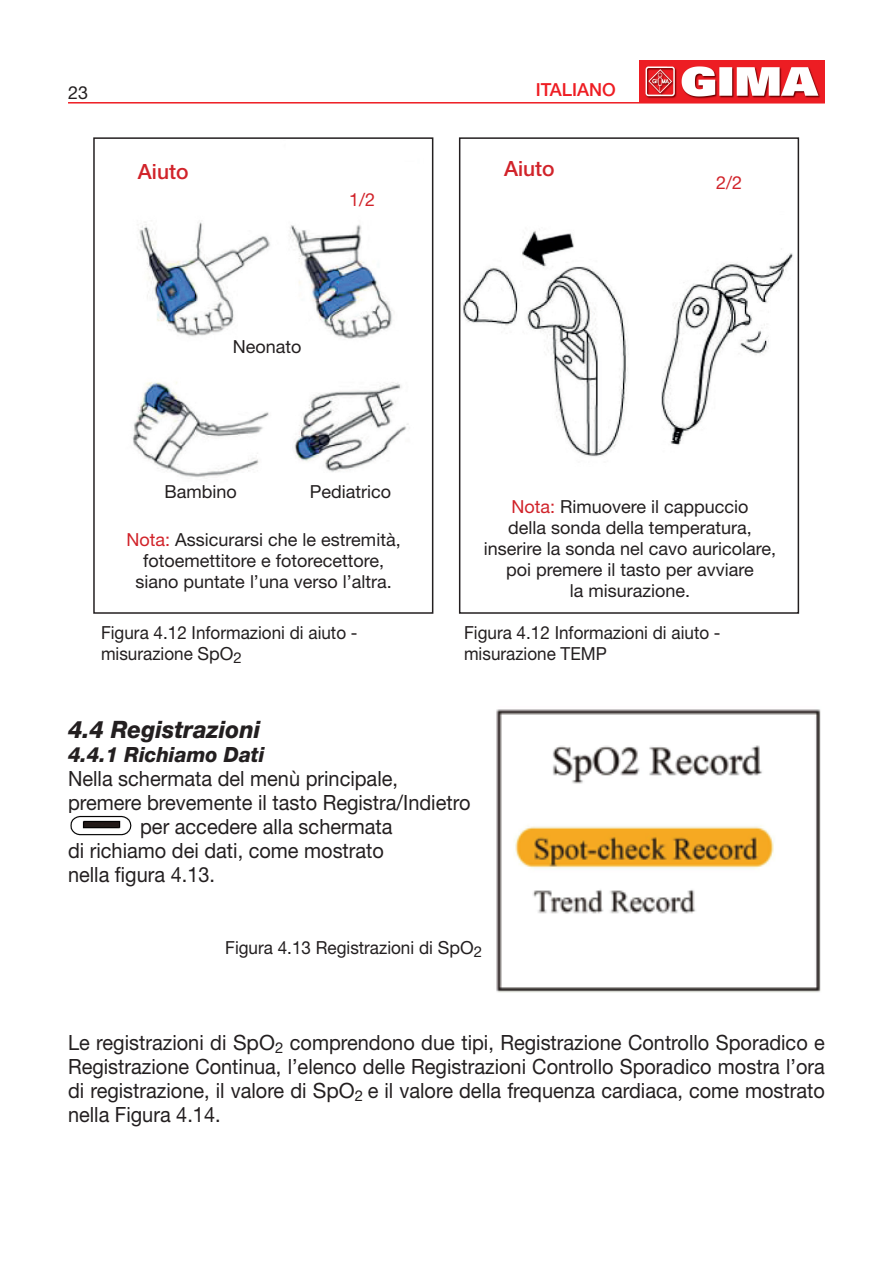
<style>
.page{position:relative;width:893px;height:1276px;background:#fff}
.page>*{position:absolute;margin:0;border:0;box-sizing:border-box;transform-origin:0 0}
.sottocapitolo{font:italic 800 24px "Helvetica Neue LT Std";color:#231f20;scale:.95 1}
.t1{font:21px/24px "Helvetica Neue LT Std";color:#231f20;text-align:justify;scale:.95 1}
.t2{font:italic 800 21px "Helvetica Neue LT Std";color:#231f20;scale:.95 1}
.t3{font:500 21px "Helvetica Neue LT Std";color:#d1232a}
.t4{font:18px "Helvetica Neue LT Std";color:#231f20}
.t5{font:18px "Helvetica Neue LT Std";color:#231f20;scale:.95 1}
.t6{font:500 18px "Helvetica Neue LT Std";color:#ee1d23}
.t7{font:18px "Helvetica Neue LT Std";color:#d1232a}
.s1{color:#d1232a}
</style>
<div class="page">
<hr style="left:68px;top:102px;width:757px;height:2px;background:#ee1d23">
<img style="left:639px;top:61px;width:185px;height:41px">
<img style="left:70px;top:815px;width:62px;height:21px">
<img style="left:132px;top:222px;width:277px;height:257px">
<div style="left:93px;top:137px;width:340px;height:477px;border:2px solid #231f20"></div>
<img style="left:462px;top:231px;width:331px;height:226px">
<div style="left:459px;top:137px;width:340px;height:477px;border:2px solid #231f20"></div>
<img style="left:496px;top:709px;width:325px;height:284px">
<p class="t4" style="left:68px;top:82px;width:22px">23</p>
<p class="t6" style="left:536px;top:79px;width:82px">ITALIANO</p>
<p class="t3" style="left:138px;top:159px;width:52px">Aiuto</p>
<p class="t7" style="left:349px;top:189px;width:28px">1/2</p>
<p class="t4" style="left:233px;top:336px;width:70px">Neonato</p>
<p class="t3" style="left:504px;top:156px;width:52px">Aiuto</p>
<p class="t7" style="left:716px;top:171px;width:28px">2/2</p>
<p class="t4" style="left:164px;top:481px;width:74px">Bambino</p>
<p class="t4" style="left:310px;top:481px;width:83px">Pediatrico</p>
<p class="t4" style="left:127px;top:529px;width:276px"><span class="s1">Nota:</span> Assicurarsi che le estremità,</p>
<p class="t4" style="left:143px;top:550px;width:243px">fotoemettitore e fotorecettore,</p>
<p class="t4" style="left:136px;top:571px;width:258px">siano puntate l’una verso l’altra.</p>
<p class="t4" style="left:512px;top:496px;width:239px"><span class="s1">Nota:</span> Rimuovere il cappuccio</p>
<p class="t4" style="left:508px;top:517px;width:245px">della sonda della temperatura,</p>
<p class="t4" style="left:484px;top:538px;width:294px">inserire la sonda nel cavo auricolare,</p>
<p class="t4" style="left:506px;top:559px;width:249px">poi premere il tasto per avviare</p>
<p class="t4" style="left:570px;top:580px;width:122px">la misurazione.</p>
<p class="t5" style="left:101px;top:621px;width:272px">Figura 4.12 Informazioni di aiuto -</p>
<p class="t5" style="left:464px;top:621px;width:272px">Figura 4.12 Informazioni di aiuto -</p>
<p class="t5" style="left:101px;top:642px;width:150px">misurazione SpO<sub>2</sub></p>
<p class="t5" style="left:464px;top:642px;width:152px">misurazione TEMP</p>
<p class="sottocapitolo" style="left:68px;top:714px;width:204px">4.4 Registrazioni</p>
<p class="t2" style="left:68px;top:741px;width:208px">4.4.1 Richiamo Dati</p>
<p class="t1" style="left:68px;top:766px;width:349px">Nella schermata del menù principale,</p>
<p class="t1" style="left:68px;top:790px;width:425px">premere brevemente il tasto Registra/Indietro</p>
<p class="t1" style="left:140px;top:814px;width:267px">per accedere alla schermata</p>
<p class="t1" style="left:68px;top:838px;width:334px">di richiamo dei dati, come mostrato</p>
<p class="t1" style="left:68px;top:862px;width:156px">nella figura 4.13.</p>
<p class="t5" style="left:225px;top:936px;width:272px">Figura 4.13 Registrazioni di SpO<sub>2</sub></p>
<p class="t1" style="left:68px;top:1030px;width:798px">Le registrazioni di SpO<sub>2</sub> comprendono due tipi, Registrazione Controllo Sporadico e Registrazione Continua, l’elenco delle Registrazioni Controllo Sporadico mostra l’ora di registrazione, il valore di SpO<sub>2</sub> e il valore della frequenza cardiaca, come mostrato nella Figura 4.14.</p>
</div>
